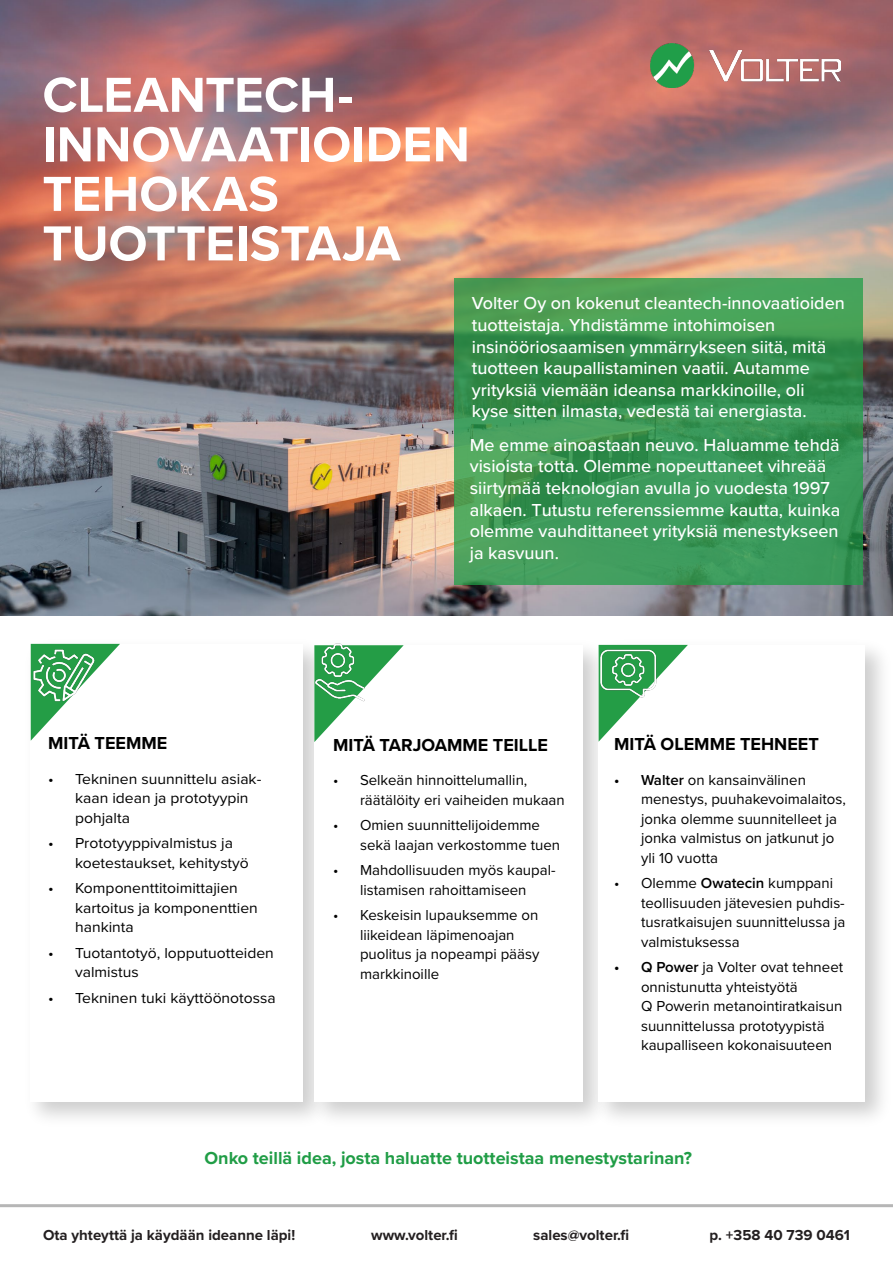
<style>
.page{position:relative;width:893px;height:1263px;background:#fff}
.page>*{position:absolute;margin:0;border:0;box-sizing:border-box;transform-origin:0 0}
.t1{font:700 51px/49.5px "Proxima Nova";color:#fff}
.t2{font:500 18px/21.6px "Proxima Nova";color:#fff}
.t3{font:700 18px "Proxima Nova";color:#209d46}
.t4{font:700 18px "Proxima Nova";color:#000}
.t5{font:15px/19.5px "Proxima Nova";color:#000}
.t6{font:15px/19.5px "Proxima Nova";color:#000;scale:1.05 1}
.t7{font:700 15px "Proxima Nova";color:#231f20}
.s1{font-weight:600}
</style>
<div class="page">
<img style="left:0;top:0;width:893px;height:616px">
<svg style="left:454px;top:278px;width:409px;height:307px;background:#3c9653"></svg>
<svg style="left:31px;top:644px;width:89px;height:97px"></svg>
<svg style="left:314px;top:645px;width:90px;height:97px"></svg>
<svg style="left:599px;top:645px;width:89px;height:97px"></svg>
<img style="left:29px;top:643px;width:71px;height:68px">
<hr style="left:0;top:1204px;width:893px;height:3px;background:#b6b6b6">
<img style="left:595px;top:644px;width:67px;height:57px">
<img style="left:313px;top:643px;width:53px;height:60px">
<img style="left:650px;top:44px;width:190px;height:44px">
<h1 class="t1" style="left:43px;top:69px;width:429px">CLEANTECH-<br>INNOVAATIOIDEN<br>TEHOKAS<br>TUOTTEISTAJA</h1>
<p class="t2" style="left:472px;top:292px;width:374px">Volter Oy on kokenut cleantech-innovaatioiden tuotteistaja. Yhdistämme intohimoisen insinööriosaamisen ymmärrykseen siitä, mitä tuotteen kaupallistaminen vaatii. Autamme yrityksiä viemään ideansa markkinoille, oli kyse sitten ilmasta, vedestä tai energiasta.</p>
<p class="t2" style="left:470px;top:433px;width:372px">Me emme ainoastaan neuvo. Haluamme tehdä visioista totta. Olemme nopeuttaneet vihreää siirtymää teknologian avulla jo vuodesta 1997 alkaen. Tutustu referenssiemme kautta, kuinka olemme vauhdittaneet yrityksiä menestykseen ja kasvuun.</p>
<p class="t4" style="left:48px;top:730px;width:121px">MITÄ TEEMME</p>
<p class="t6" style="left:75px;top:768px;width:179px;text-indent:-27px">• Tekninen suunnittelu asiak&shy;kaan idean ja prototyypin pohjalta</p>
<p class="t6" style="left:75px;top:833px;width:167px;text-indent:-27px">• Prototyyppivalmistus ja koetestaukset, kehitystyö</p>
<p class="t6" style="left:75px;top:878px;width:176px;text-indent:-27px">• Komponenttitoimittajien kartoitus ja komponenttien hankinta</p>
<p class="t6" style="left:75px;top:942px;width:191px;text-indent:-27px">• Tuotantotyö, lopputuotteiden valmistus</p>
<p class="t6" style="left:48px;top:987px;width:218px">• Tekninen tuki käyttöönotossa</p>
<p class="t4" style="left:333px;top:731px;width:217px">MITÄ TARJOAMME TEILLE</p>
<p class="t5" style="left:360px;top:770px;width:206px;text-indent:-27px">• Selkeän hinnoittelumallin, räätälöity eri vaiheiden mukaan</p>
<p class="t5" style="left:360px;top:815px;width:202px;text-indent:-27px">• Omien suunnittelijoidemme sekä laajan verkostomme tuen</p>
<p class="t5" style="left:333px;top:860px;width:224px;text-align:center">• Mahdollisuuden myös kaupal&shy;listamisen rahoittamiseen</p>
<p class="t5" style="left:360px;top:905px;width:181px;text-indent:-27px">• Keskeisin lupauksemme on liikeidean läpimenoajan puolitus ja nopeampi pääsy markkinoille</p>
<p class="t4" style="left:614px;top:731px;width:206px">MITÄ OLEMME TEHNEET</p>
<p class="t5" style="left:641px;top:769px;width:206px;text-indent:-27px"><span class="s1">• Walter</span> on kansainvälinen menestys, puuhakevoimalaitos, jonka olemme suunnitelleet ja jonka valmistus on jatkunut jo yli 10 vuotta</p>
<p class="t5" style="left:641px;top:873px;width:206px;text-indent:-27px">• Olemme <span class="s1">Owatecin</span> kumppani teollisuuden jätevesien puhdis&shy;tusratkaisujen suunnittelussa ja valmistuksessa</p>
<p class="t5" style="left:641px;top:957px;width:204px;text-indent:-27px"><span class="s1">• Q Power</span> ja Volter ovat tehneet onnistunutta yhteistyötä<br>Q Powerin metanointiratkaisun suunnittelussa prototyypistä kaupalliseen kokonaisuuteen</p>
<p class="t3" style="left:205px;top:1145px;width:489px">Onko teillä idea, josta haluatte tuotteistaa menestystarinan?</p>
<p class="t7" style="left:43px;top:1223px;width:254px">Ota yhteyttä ja käydään ideanne läpi!</p>
<p class="t7" style="left:371px;top:1223px;width:88px">www.volter.fi</p>
<p class="t7" style="left:533px;top:1223px;width:97px">sales@volter.fi</p>
<p class="t7" style="left:710px;top:1223px;width:142px">p. +358 40 739 0461</p>
</div>
